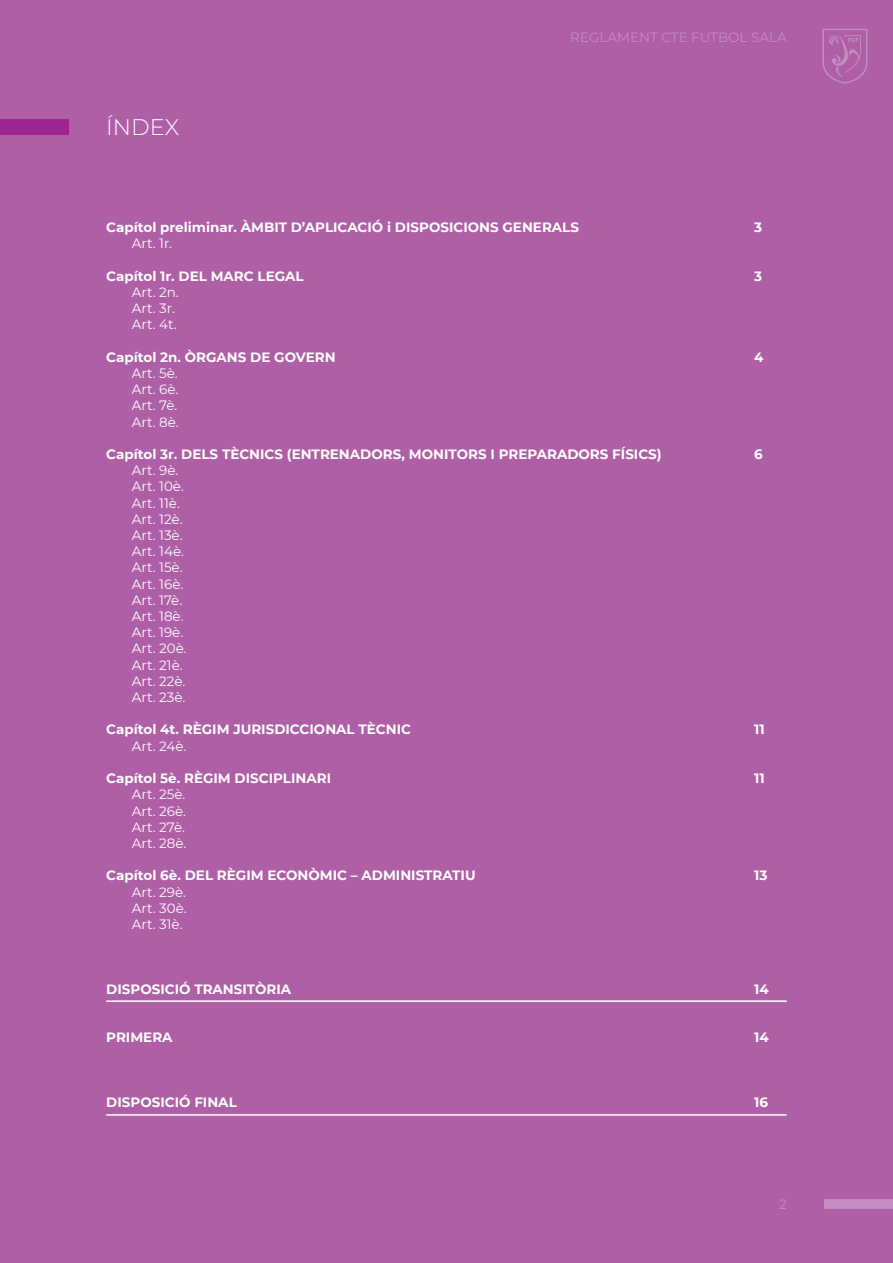
<style>
.page{position:relative;width:893px;height:1263px;background:#af5fa6}
.page>*{position:absolute;margin:0;border:0;box-sizing:border-box;transform-origin:0 0}
.t1{font:300 22.5px "Montserrat";color:#fff}
.text{font:700 13.5px "Montserrat";color:#fff}
.text-2{font:13.5px "Montserrat";color:#fff}
.t2{font:13.5px "Montserrat";color:#c48dbf}
</style>
<div class="page">
<div style="left:0;top:119px;width:68px;height:16px;background:#9d248e"></div>
<svg style="left:822px;top:29px;width:45px;height:55px"></svg>
<div style="left:825px;top:1199px;width:68px;height:10px;background:#c48dbf"></div>
<hr style="left:106px;top:1000px;width:681px;height:2px;background:#fff">
<hr style="left:106px;top:1114px;width:681px;height:2px;background:#fff">
<p class="t1" style="left:106px;top:112px;width:74px">ÍNDEX</p>
<p class="t2" style="left:570px;top:28px;width:218px">REGLAMENT CTE FUTBOL SALA</p>
<p class="text" style="left:106px;top:218px;width:474px">Capítol preliminar. ÀMBIT D’APLICACIÓ i DISPOSICIONS GENERALS</p>
<p class="text-2" style="left:132px;top:234px;width:42px">Art. 1r.</p>
<p class="text" style="left:106px;top:266px;width:199px">Capítol 1r. DEL MARC LEGAL</p>
<p class="text-2" style="left:132px;top:283px;width:48px">Art. 2n.</p>
<p class="text-2" style="left:132px;top:299px;width:45px">Art. 3r.</p>
<p class="text-2" style="left:132px;top:315px;width:46px">Art. 4t.</p>
<p class="text" style="left:106px;top:347px;width:231px">Capítol 2n. ÒRGANS DE GOVERN</p>
<p class="text-2" style="left:132px;top:364px;width:47px">Art. 5è.</p>
<p class="text-2" style="left:132px;top:380px;width:48px">Art. 6è.</p>
<p class="text-2" style="left:132px;top:396px;width:47px">Art. 7è.</p>
<p class="text-2" style="left:132px;top:413px;width:48px">Art. 8è.</p>
<p class="text" style="left:106px;top:444px;width:557px">Capítol 3r. DELS TÈCNICS (ENTRENADORS, MONITORS I PREPARADORS FÍSICS)</p>
<p class="text-2" style="left:132px;top:461px;width:48px">Art. 9è.</p>
<p class="text-2" style="left:132px;top:477px;width:54px">Art. 10è.</p>
<p class="text-2" style="left:132px;top:494px;width:50px">Art. 11è.</p>
<p class="text-2" style="left:132px;top:510px;width:52px">Art. 12è.</p>
<p class="text-2" style="left:132px;top:526px;width:52px">Art. 13è.</p>
<p class="text-2" style="left:132px;top:542px;width:54px">Art. 14è.</p>
<p class="text-2" style="left:132px;top:558px;width:52px">Art. 15è.</p>
<p class="text-2" style="left:132px;top:575px;width:53px">Art. 16è.</p>
<p class="text-2" style="left:132px;top:591px;width:52px">Art. 17è.</p>
<p class="text-2" style="left:132px;top:607px;width:53px">Art. 18è.</p>
<p class="text-2" style="left:132px;top:623px;width:53px">Art. 19è.</p>
<p class="text-2" style="left:132px;top:639px;width:56px">Art. 20è.</p>
<p class="text-2" style="left:132px;top:656px;width:52px">Art. 21è.</p>
<p class="text-2" style="left:132px;top:672px;width:55px">Art. 22è.</p>
<p class="text-2" style="left:132px;top:688px;width:55px">Art. 23è.</p>
<p class="text" style="left:106px;top:720px;width:306px">Capítol 4t. RÈGIM JURISDICCIONAL TÈCNIC</p>
<p class="text-2" style="left:132px;top:737px;width:56px">Art. 24è.</p>
<p class="text" style="left:106px;top:768px;width:226px">Capítol 5è. RÈGIM DISCIPLINARI</p>
<p class="text-2" style="left:132px;top:785px;width:55px">Art. 25è.</p>
<p class="text-2" style="left:132px;top:801px;width:56px">Art. 26è.</p>
<p class="text-2" style="left:132px;top:818px;width:55px">Art. 27è.</p>
<p class="text-2" style="left:132px;top:834px;width:56px">Art. 28è.</p>
<p class="text" style="left:106px;top:866px;width:371px">Capítol 6è. DEL RÈGIM ECONÒMIC – ADMINISTRATIU</p>
<p class="text-2" style="left:132px;top:882px;width:56px">Art. 29è.</p>
<p class="text-2" style="left:132px;top:899px;width:56px">Art. 30è.</p>
<p class="text-2" style="left:132px;top:915px;width:52px">Art. 31è.</p>
<p class="text" style="left:106px;top:979px;width:186px">DISPOSICIÓ TRANSITÒRIA</p>
<p class="text" style="left:106px;top:1028px;width:68px">PRIMERA</p>
<p class="text" style="left:106px;top:1092px;width:132px">DISPOSICIÓ FINAL</p>
<p class="text" style="left:754px;top:218px;width:9px">3</p>
<p class="text" style="left:754px;top:266px;width:9px">3</p>
<p class="text" style="left:754px;top:347px;width:11px">4</p>
<p class="text" style="left:754px;top:444px;width:10px">6</p>
<p class="text" style="left:754px;top:720px;width:12px">11</p>
<p class="text" style="left:754px;top:768px;width:12px">11</p>
<p class="text" style="left:754px;top:866px;width:15px">13</p>
<p class="text" style="left:754px;top:979px;width:16px">14</p>
<p class="text" style="left:754px;top:1028px;width:16px">14</p>
<p class="text" style="left:754px;top:1092px;width:15px">16</p>
<p class="t2" style="left:779px;top:1194px;width:9px">2</p>
</div>
